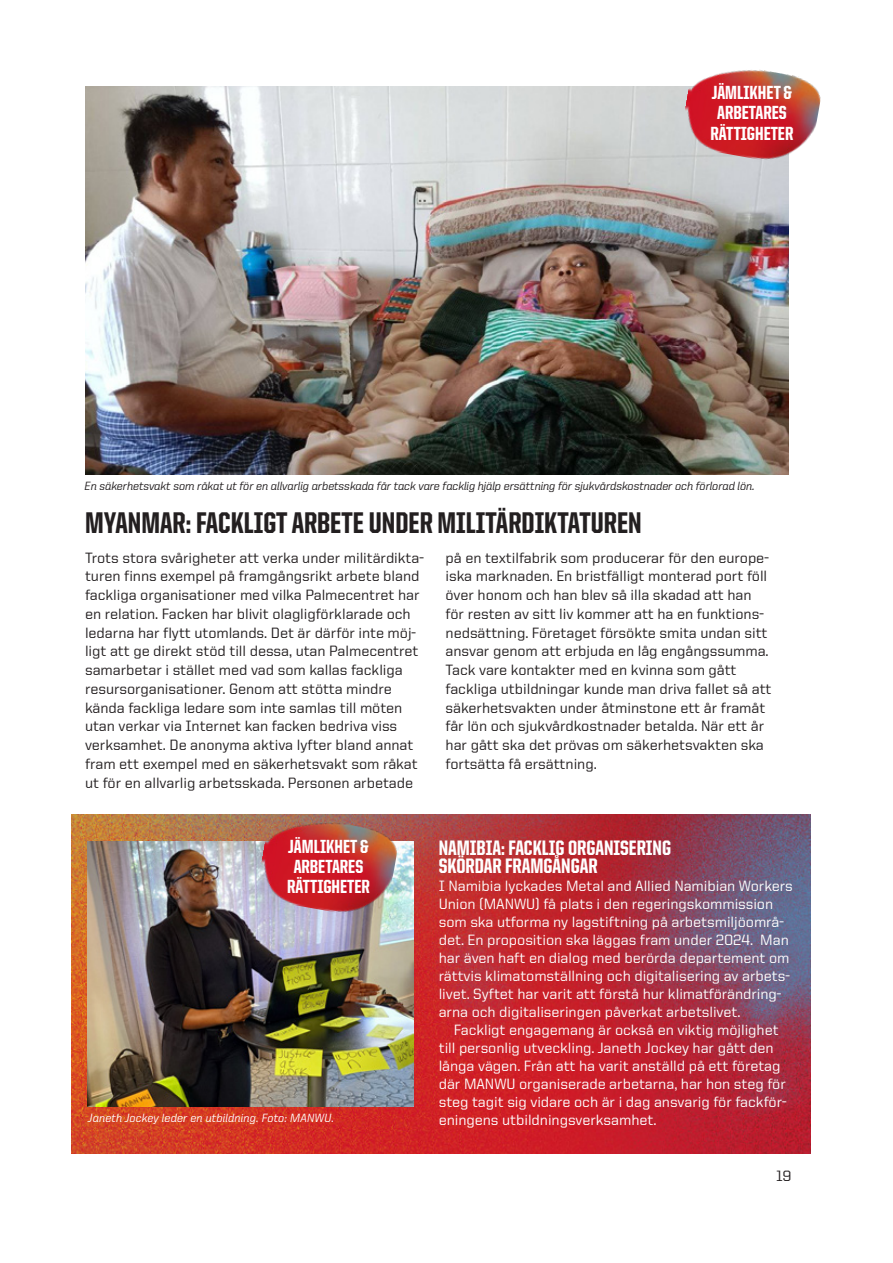
<style>
.page{position:relative;width:893px;height:1263px;background:#fff}
.page>*{position:absolute;margin:0;border:0;box-sizing:border-box;transform-origin:0 0}
.t1{font:800 30px "United Sans Cond";color:#231f20}
.t2{font:800 21px/18px "United Sans Cond";color:#fff}
.t3{font:800 19.05px/20.1px "United Sans Cond";color:#fff;text-align:center}
.t4{font:500 15px/18.8px "United Sans Reg";letter-spacing:-.005em;color:#231f20}
.t5{font:500 15px/18px "United Sans Reg";letter-spacing:-.005em;color:#fff}
.t6{font:500 12px "United Italic Reg";letter-spacing:-.02em;color:#231f20}
.t7{font:500 12px "United Italic Reg";letter-spacing:-.005em;color:#fff}
</style>
<div class="page">
<img style="left:85px;top:87px;width:703px;height:388px">
<img style="left:71px;top:814px;width:739px;height:340px">
<img style="left:88px;top:841px;width:325px;height:266px">
<img style="left:255px;top:816px;width:145px;height:99px">
<img style="left:678px;top:69px;width:143px;height:94px">
<p class="t3" style="left:710px;top:83px;width:84px">JÄMLIKHET &amp;<br>ARBETARES<br>RÄTTIGHETER</p>
<p class="t6" style="left:85px;top:479px;width:672px">En säkerhetsvakt som råkat ut för en allvarlig arbetsskada får tack vare facklig hjälp ersättning för sjukvårdskostnader och förlorad lön.</p>
<h1 class="t1" style="left:85px;top:507px;width:558px">MYANMAR: FACKLIGT ARBETE UNDER MILITÄRDIKTATUREN</h1>
<p class="t4" style="left:85px;top:548px;width:340px">Trots stora svårigheter att verka under militärdikta&shy;turen finns exempel på framgångsrikt arbete bland fackliga organisationer med vilka Palmecentret har en relation. Facken har blivit olagligförklarade och ledarna har flytt utomlands. Det är därför inte möj&shy;ligt att ge direkt stöd till dessa, utan Palmecentret samarbetar i stället med vad som kallas fackliga resursorganisationer. Genom att stötta mindre kända fackliga ledare som inte samlas till möten utan verkar via Internet kan facken bedriva viss verksamhet. De anonyma aktiva lyfter bland annat fram ett exempel med en säkerhetsvakt som råkat ut för en allvarlig arbetsskada. Personen arbetade</p>
<p class="t4" style="left:446px;top:548px;width:327px">på en textilfabrik som producerar för den europe&shy;iska marknaden. En bristfälligt monterad port föll över honom och han blev så illa skadad att han för resten av sitt liv kommer att ha en funktions&shy;nedsättning. Företaget försökte smita undan sitt ansvar genom att erbjuda en låg engångssumma.<br>Tack vare kontakter med en kvinna som gått fackliga utbildningar kunde man driva fallet så att säkerhetsvakten under åtminstone ett år framåt får lön och sjukvårdkostnader betalda. När ett år har gått ska det prövas om säkerhetsvakten ska fortsätta få ersättning.</p>
<p class="t3" style="left:287px;top:836px;width:84px">JÄMLIKHET &amp;<br>ARBETARES<br>RÄTTIGHETER</p>
<h2 class="t2" style="left:439px;top:838px;width:234px">NAMIBIA: FACKLIG ORGANISERING<br>SKÖRDAR FRAMGÅNGAR</h2>
<p class="t5" style="left:439px;top:876px;width:356px">I Namibia lyckades Metal and Allied Namibian Workers Union (MANWU) få plats i den regeringskommission som ska utforma ny lagstiftning på arbetsmiljöområ&shy;det. En proposition ska läggas fram under 2024. Man har även haft en dialog med berörda departement om rättvis klimatomställning och digitalisering av arbets&shy;livet. Syftet har varit att förstå hur klimatförändring&shy;arna och digitaliseringen påverkat arbetslivet.</p>
<p class="t5" style="left:439px;top:1020px;width:349px;text-indent:15px">Fackligt engagemang är också en viktig möjlighet till personlig utveckling. Janeth Jockey har gått den långa vägen. Från att ha varit anställd på ett företag där MANWU organiserade arbetarna, har hon steg för steg tagit sig vidare och är i dag ansvarig för fackför&shy;eningens utbildningsverksamhet.</p>
<p class="t7" style="left:88px;top:1112px;width:248px">Janeth Jockey leder en utbildning. Foto: MANWU.</p>
<p class="t4" style="left:776px;top:1166px;width:17px">19</p>
</div>
